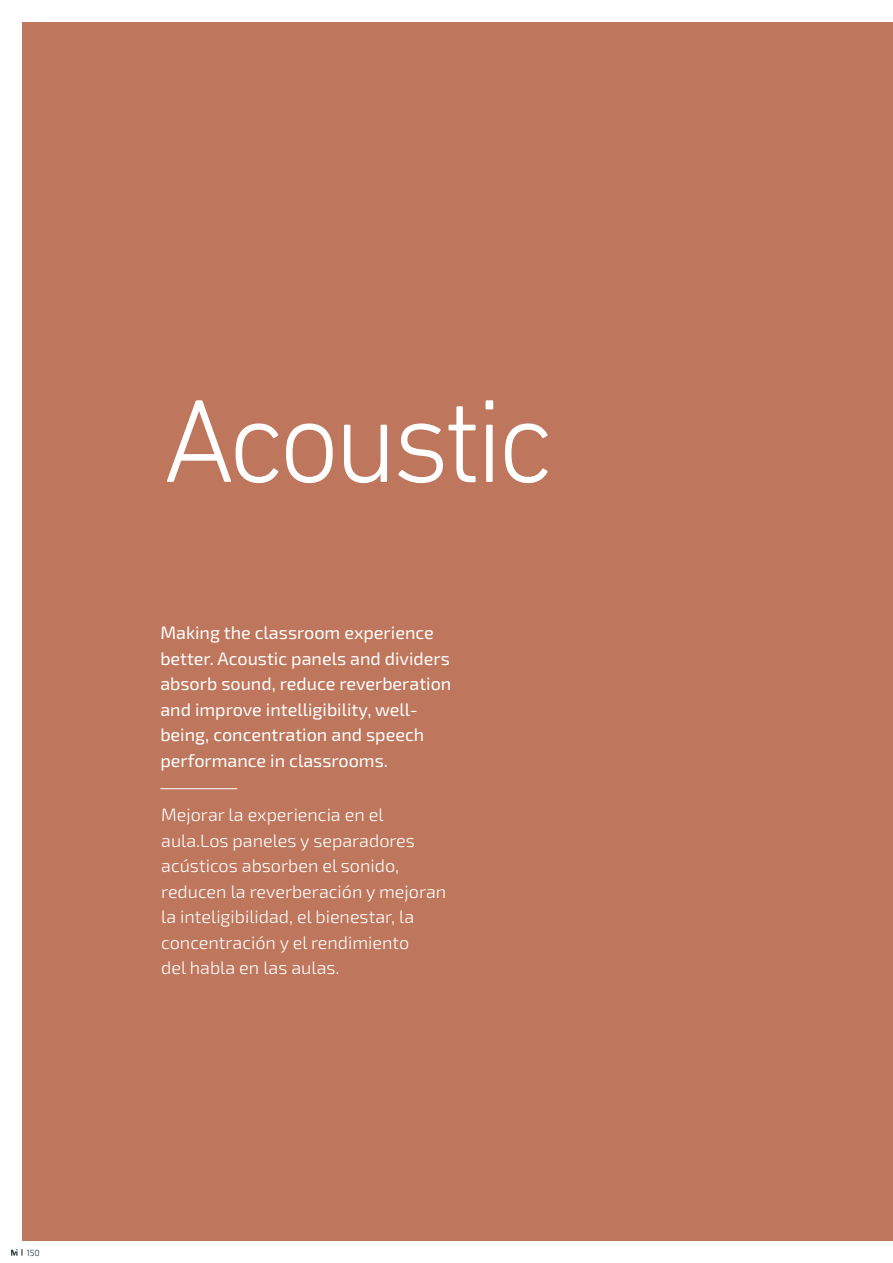
<style>
.page{position:relative;width:893px;height:1263px;background:#fff}
.page>*{position:absolute;margin:0;border:0;box-sizing:border-box;transform-origin:0 0}
.t1{font:300 120px "DIN Next LT Pro";letter-spacing:-.05em;color:#fff}
.t2{font:300 18px/25.5px "Exo 2";color:#fff}
.t3{font:18px/25.5px "Exo 2";color:#fff}
.t4{font:300 8.85px "Exo 2";color:#232c35}
</style>
<div class="page">
<div style="left:22px;top:22px;width:871px;height:1219px;background:#be765c"></div>
<hr style="left:160px;top:788px;width:77px;height:1px;background:#fff">
<svg style="left:11px;top:1249px;width:12px;height:6px"></svg>
<p class="t4" style="left:26px;top:1247px;width:15px">150</p>
<h1 class="t1" style="left:163px;top:372px;width:392px">Acoustic</h1>
<p class="t3" style="left:160px;top:620px;width:293px">Making the classroom experience better. Acoustic panels and dividers absorb sound, reduce reverberation and improve intelligibility, well&shy;being, concentration and speech performance in classrooms.</p>
<p class="t2" style="left:161px;top:802px;width:287px">Mejorar la experiencia en el aula.Los paneles y separadores acústicos absorben el sonido, reducen la reverberación y mejoran la inteligibilidad, el bienestar, la concentración y el rendimiento<br>del habla en las aulas.</p>
</div>
